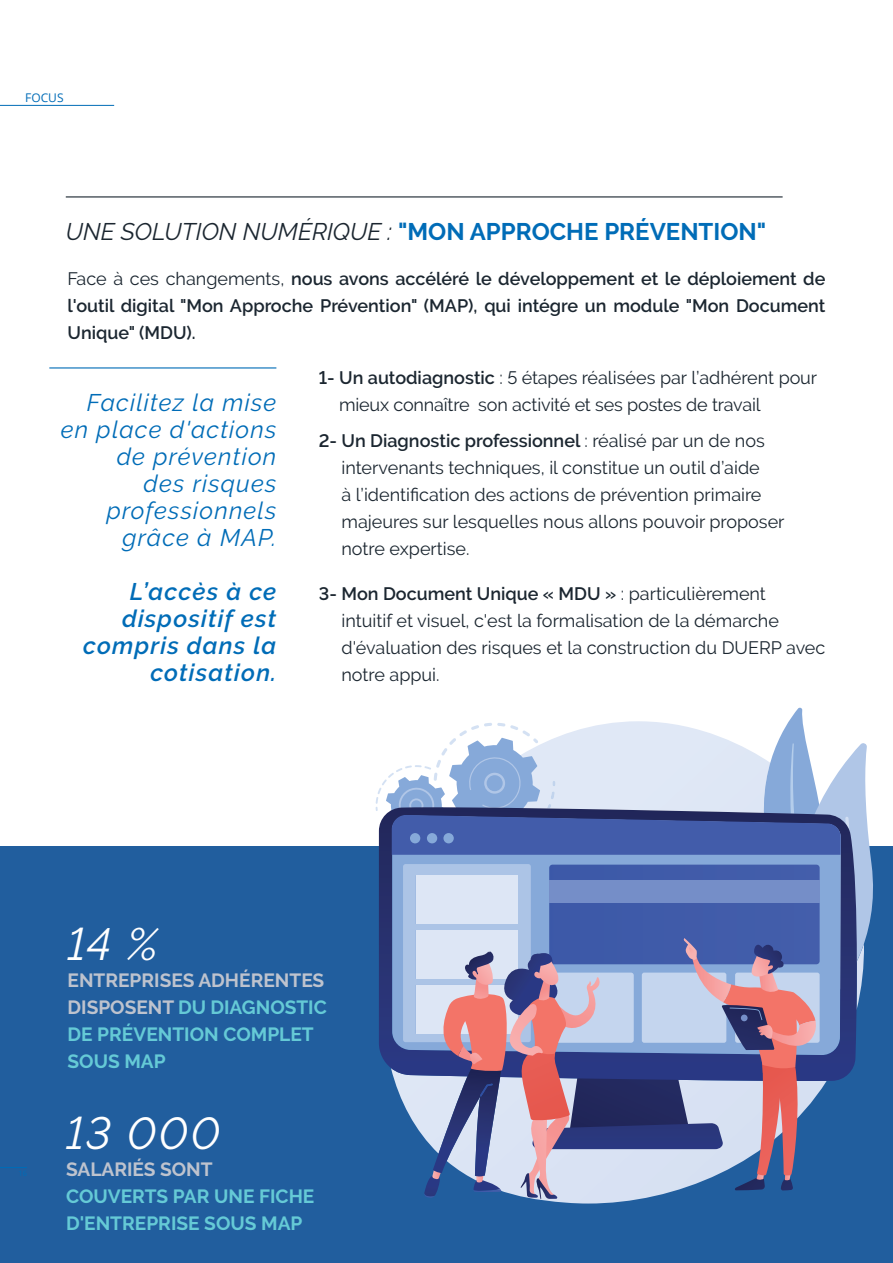
<style>
.page{position:relative;width:893px;height:1263px;background:#fff}
.page>*{position:absolute;margin:0;border:0;box-sizing:border-box;transform-origin:0 0}
.t1{font:italic 45px "Raleway";letter-spacing:.05em;color:#fff}
.t2{font:italic 24px/27px "Raleway";letter-spacing:.05em;color:#006cb7;text-align:right}
.t3{font:italic 600 24px/27px "Raleway";letter-spacing:.05em;color:#006cb7;text-align:right}
.t4{font:700 24px "Raleway";color:#006cb7}
.t5{font:700 19.2px/27px "Raleway";color:#65cad6}
.t6{font:700 19.2px "Raleway";color:#bec3ce}
.t7{font:18px/27px "Raleway";color:#1b2630}
.t8{font:600 18px/27px "Raleway";color:#1b2630;text-align:justify}
.t9{font:12px "Open Sans";color:#006cb7}
.t10{font:7.5px "Open Sans";color:#006cb7}
.s1{font-weight:400;font-style:italic;color:#1b2630}
.s2{font-weight:400}
.s3{font-weight:600}
.s4{color:#bec3ce}
</style>
<div class="page">
<div style="left:0;top:846px;width:893px;height:417px;background:#215e9e"></div>
<hr style="left:66px;top:196px;width:717px;height:1px;background:#1b2630">
<svg style="left:376px;top:708px;width:497px;height:491px"></svg>
<svg style="left:0;top:1167px;width:27px;height:1px"></svg>
<hr style="left:0;top:105px;width:114px;height:1px;background:#006cb7">
<hr style="left:49px;top:367px;width:227px;height:1px;background:#006cb7">
<p class="t9" style="left:25px;top:89px;width:40px">FOCUS</p>
<h2 class="t4" style="left:66px;top:218px;width:702px"><span class="s1">UNE SOLUTION NUMÉRIQUE :</span> "MON APPROCHE PRÉVENTION"</h2>
<p class="t8" style="left:68px;top:265px;width:759px"><span class="s2">Face à ces changements,</span> nous avons accéléré le développement et le déploiement de l'outil digital "Mon Approche Prévention" (MAP), qui intégre un module "Mon Document Unique" (MDU).</p>
<p class="t7" style="left:339px;top:364px;width:479px;text-indent:-20px"><span class="s3">1- Un autodiagnostic</span> : 5 étapes réalisées par l’adhérent pour mieux connaître son activité et ses postes de travail</p>
<p class="t7" style="left:341px;top:427px;width:445px;text-indent:-23px"><span class="s3">2- Un Diagnostic professionnel</span> : réalisé par un de nos intervenants techniques, il constitue un outil d’aide<br>à l’identification des actions de prévention primaire majeures sur lesquelles nous allons pouvoir proposer notre expertise.</p>
<p class="t7" style="left:341px;top:580px;width:485px;text-indent:-23px"><span class="s3">3- Mon Document Unique « MDU »</span> : particulièrement<br>intuitif et visuel, c'est la formalisation de la démarche d'évaluation des risques et la construction du DUERP avec notre appui.</p>
<h2 class="t2" style="left:61px;top:389px;width:217px">Facilitez la mise en place d'actions de prévention<br>des risques professionnels grâce à MAP.</h2>
<h2 class="t3" style="left:83px;top:578px;width:195px">L’accès à ce dispositif est compris dans la cotisation.</h2>
<p class="t10" style="left:18px;top:1168px;width:10px">16</p>
<h1 class="t1" style="left:68px;top:918px;width:92px">14 %</h1>
<p class="t5" style="left:68px;top:967px;width:261px"><span class="s4">ENTREPRISES ADHÉRENTES<br>DISPOSENT</span> DU DIAGNOSTIC<br>DE PRÉVENTION COMPLET<br>SOUS MAP</p>
<h1 class="t1" style="left:66px;top:1107px;width:156px">13 000</h1>
<p class="t6" style="left:66px;top:1158px;width:148px">SALARIÉS SONT</p>
<p class="t5" style="left:66px;top:1183px;width:250px">COUVERTS PAR UNE FICHE<br>D'ENTREPRISE SOUS MAP</p>
</div>
